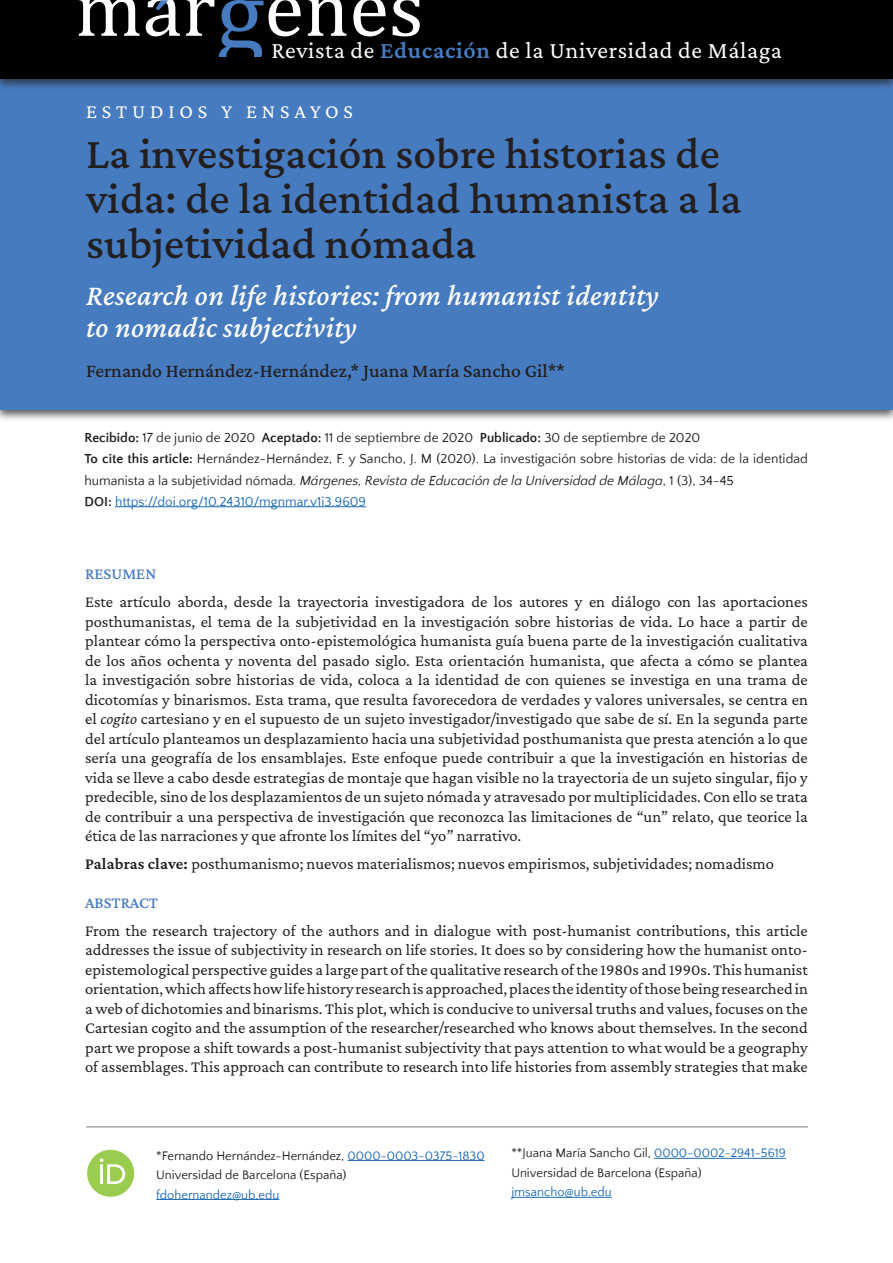
<style>
.page{position:relative;width:893px;height:1263px;background:#fff}
.page>*{position:absolute;margin:0;border:0;box-sizing:border-box;transform-origin:0 0}
.t1{font:500 45px/45px "Crimson Pro";letter-spacing:.005em;color:#231f20}
.t2{font:italic 500 30px/31.5px "Crimson Pro";letter-spacing:.01em;color:#fff}
.t3{font:24px "Crimson Pro";letter-spacing:.025em;color:#fff}
.t4{font:20.25px "Crimson Pro";letter-spacing:.24em;color:#fff}
.t5{font:500 19.5px "Crimson Pro";color:#231f20}
.t6{font:16.5px/19.5px "Crimson Pro";color:#231f20;text-align:justify}
.t7{font:500 16.5px "Crimson Pro";color:#477bbf}
.t8{font:13.5px/21.1px "Quattrocento Sans";color:#231f20}
.t9{font:12.75px/19.5px "Quattrocento Sans";color:#231f20}
.t10{font:12.75px "Quattrocento Sans";color:#1b69b4}
.s1{font-weight:600;color:#477bbf}
.s2{font-weight:700}
.s3{font-style:italic}
.s4{color:#1b69b4}
.s5{font-weight:600}
</style>
<div class="page">
<div style="left:0;top:65px;width:893px;height:358px;background:#231f20;opacity:.75"></div>
<div style="left:0;top:69px;width:893px;height:341px;background:#477bbf"></div>
<hr style="left:115px;top:506px;width:251px;height:1px;background:#1b69b4">
<div style="left:0;top:0;width:893px;height:91px;background:#231f20;opacity:.75"></div>
<div style="left:0;top:0;width:893px;height:79px;background:#000001"></div>
<svg style="left:78px;top:0;width:62px;height:36px"></svg>
<svg style="left:307px;top:0;width:39px;height:36px"></svg>
<svg style="left:353px;top:0;width:33px;height:36px"></svg>
<svg style="left:393px;top:0;width:27px;height:36px"></svg>
<svg style="left:146px;top:0;width:155px;height:57px"></svg>
<hr style="left:86px;top:1126px;width:722px;height:1px;background:#86898b">
<div style="left:87px;top:1150px;width:47px;height:47px;background:#9acc50;border-radius:50%"></div>
<svg style="left:100px;top:1158px;width:25px;height:26px"></svg>
<hr style="left:347px;top:1160px;width:138px;height:1px;background:#1b69b4">
<hr style="left:156px;top:1199px;width:123px;height:1px;background:#1b69b4">
<hr style="left:654px;top:1158px;width:132px;height:1px;background:#1b69b4">
<hr style="left:511px;top:1197px;width:101px;height:1px;background:#1b69b4">
<h3 class="t3" style="left:272px;top:35px;width:512px">Revista de <span class="s1">Educación</span> de la Universidad de Málaga</h3>
<p class="t4" style="left:86px;top:99px;width:268px">ESTUDIOS Y ENSAYOS</p>
<h1 class="t1" style="left:86px;top:130px;width:657px">La investigación sobre historias de vida: de la identidad humanista a la subjetividad nómada</h1>
<h2 class="t2" style="left:86px;top:279px;width:574px">Research on life histories: from humanist identity to nomadic subjectivity</h2>
<p class="t5" style="left:86px;top:358px;width:480px">Fernando Hernández-Hernández,* Juana María Sancho Gil**</p>
<p class="t8" style="left:85px;top:428px;width:725px"><span class="s2">Recibido:</span> 17 de junio de 2020 <span class="s2">Aceptado:</span> 11 de septiembre de 2020 <span class="s2">Publicado:</span> 30 de septiembre de 2020<br><span class="s2">To cite this article:</span> Hernández-Hernández, F. y Sancho, J. M (2020). La investigación sobre historias de vida: de la identidad humanista a la subjetividad nómada. <span class="s3">Márgenes, Revista de Educación de la Universidad de Málaga</span>, 1 (3), 34-45<br><span class="s2">DOI:</span> <span class="s4">https://doi.org/10.24310/mgnmar.v1i3.9609</span></p>
<p class="t7" style="left:85px;top:563px;width:73px">RESUMEN</p>
<p class="t6" style="left:85px;top:592px;width:724px">Este artículo aborda, desde la trayectoria investigadora de los autores y en diálogo con las aportaciones posthumanistas, el tema de la subjetividad en la investigación sobre historias de vida. Lo hace a partir de plantear cómo la perspectiva onto-epistemológica humanista guía buena parte de la investigación cualitativa de los años ochenta y noventa del pasado siglo. Esta orientación humanista, que afecta a cómo se plantea la investigación sobre historias de vida, coloca a la identidad de con quienes se investiga en una trama de dicotomías y binarismos. Esta trama, que resulta favorecedora de verdades y valores universales, se centra en el <span class="s3">cogito</span> cartesiano y en el supuesto de un sujeto investigador/investigado que sabe de sí. En la segunda parte del artículo planteamos un desplazamiento hacia una subjetividad posthumanista que presta atención a lo que sería una geografía de los ensamblajes. Este enfoque puede contribuir a que la investigación en historias de vida se lleve a cabo desde estrategias de montaje que hagan visible no la trayectoria de un sujeto singular, fijo y predecible, sino de los desplazamientos de un sujeto nómada y atravesado por multiplicidades. Con ello se trata de contribuir a una perspectiva de investigación que reconozca las limitaciones de “un” relato, que teorice la ética de las narraciones y que afronte los límites del “yo” narrativo.</p>
<p class="t6" style="left:85px;top:854px;width:690px"><span class="s5">Palabras clave:</span> posthumanismo; nuevos materialismos; nuevos empirismos, subjetividades; nomadismo</p>
<p class="t7" style="left:85px;top:892px;width:74px">ABSTRACT</p>
<p class="t6" style="left:85px;top:920px;width:724px">From the research trajectory of the authors and in dialogue with post-humanist contributions, this article addresses the issue of subjectivity in research on life stories. It does so by considering how the humanist onto&shy;epistemological perspective guides a large part of the qualitative research of the 1980s and 1990s. This humanist orientation, which affects how life history research is approached, places the identity of those being researched in a web of dichotomies and binarisms. This plot, which is conducive to universal truths and values, focuses on the Cartesian cogito and the assumption of the researcher/researched who knows about themselves. In the second part we propose a shift towards a post-humanist subjectivity that pays attention to what would be a geography of assemblages. This approach can contribute to research into life histories from assembly strategies that make</p>
<p class="t9" style="left:156px;top:1146px;width:330px">*Fernando Hernández-Hernández, <span class="s4">0000-0003-0375-1830<br></span>Universidad de Barcelona (España)</p>
<p class="t10" style="left:156px;top:1188px;width:125px">fdohernandez@ub.edu</p>
<p class="t9" style="left:511px;top:1144px;width:276px">**Juana María Sancho Gil, <span class="s4">0000-0002-2941-5619<br></span>Universidad de Barcelona (España)</p>
<p class="t10" style="left:511px;top:1185px;width:102px">jmsancho@ub.edu</p>
</div>
